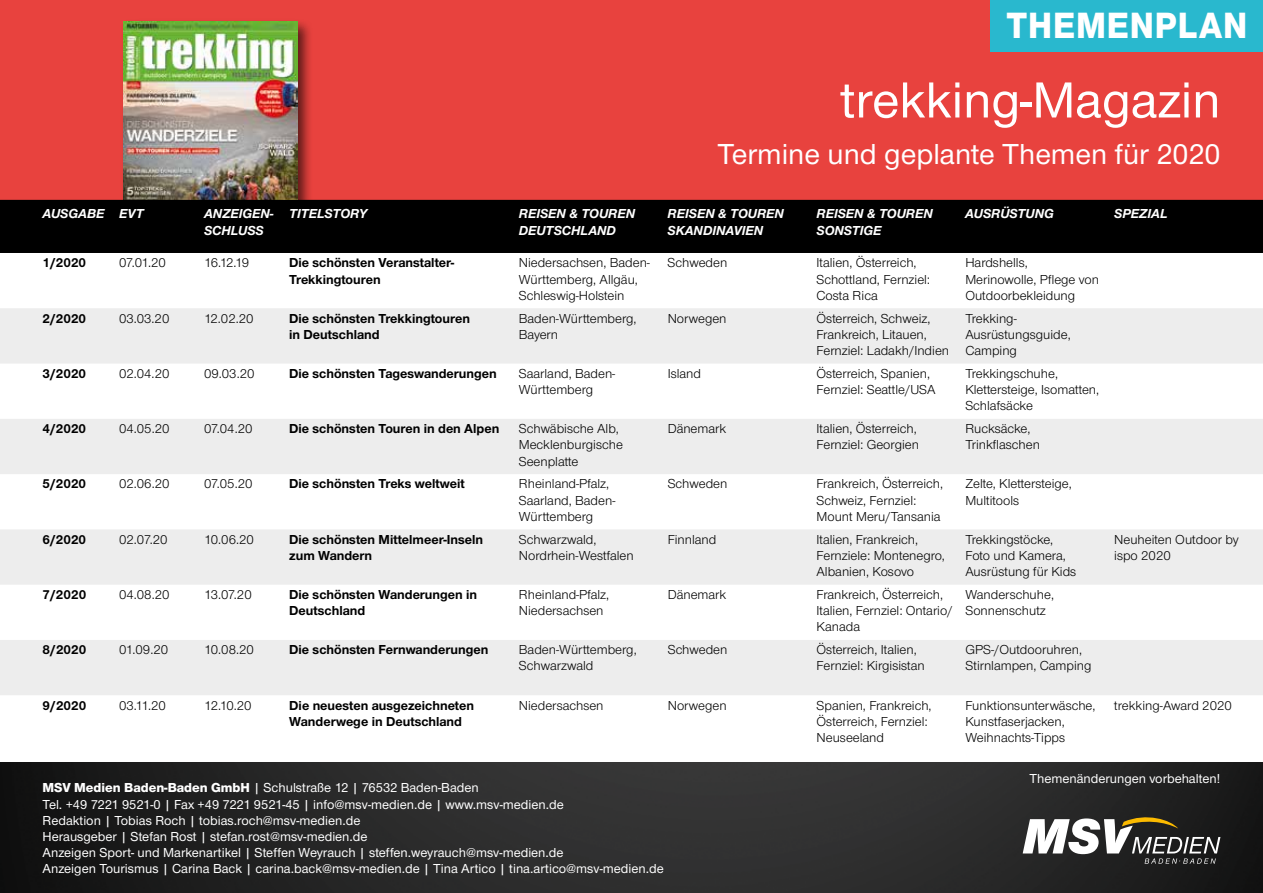
<style>
.page{position:relative;width:1263px;height:893px;background:#fff}
.page>*{position:absolute;margin:0;border:0;box-sizing:border-box;transform-origin:0 0}
.t1{font:500 52.5px "Nimbus San Nov T";color:#fff}
.t2{font:37.95px "Nimbus San Nov T Hea";letter-spacing:.025em;color:#fff;scale:.91 1}
.t3{font:500 30px "Nimbus San Nov T";color:#fff}
.t4{font:13.5px/16.2px "Nimbus San Nov T";color:#000}
.t5{font:500 13.5px/16.2px "Nimbus San Nov T";color:#fff}
.t6{font:700 13.5px/16.2px "Nimbus San Nov T";color:#000}
.t7{font:italic 700 13.5px/16.2px "Nimbus San Nov T";color:#fff}
.s1{font-family:"Nimbus San Nov T Hea";font-weight:400}
</style>
<div class="page">
<div style="left:0;top:0;width:1263px;height:238px;background:#e8423e"></div>
<img style="left:0;top:762px;width:1263px;height:131px">
<svg style="left:1023px;top:812px;width:197px;height:51px"></svg>
<div style="left:120px;top:18px;width:193px;height:244px;background:#000;opacity:.6"></div>
<img style="left:123px;top:21px;width:174px;height:179px">
<div style="left:0;top:200px;width:1263px;height:53px;background:#000"></div>
<svg style="left:0;top:308px;width:1263px;height:387px;fill:#ededed"></svg>
<div style="left:991px;top:0;width:272px;height:51px;background:#29b8ce"></div>
<h2 class="t2" style="left:1006px;top:4px;width:266px">THEMENPLAN</h2>
<h1 class="t1" style="left:840px;top:69px;width:381px">trekking-Magazin</h1>
<h3 class="t3" style="left:717px;top:137px;width:505px">Termine und geplante Themen für 2020</h3>
<p class="t7" style="left:43px;top:206px;width:103px">AUSGABE EVT</p>
<p class="t7" style="left:204px;top:206px;width:71px">ANZEIGEN-<br>SCHLUSS</p>
<p class="t7" style="left:289px;top:206px;width:79px">TITELSTORY</p>
<p class="t7" style="left:519px;top:206px;width:118px">REISEN &amp; TOUREN<br>DEUTSCHLAND</p>
<p class="t7" style="left:668px;top:206px;width:118px">REISEN &amp; TOUREN<br>SKANDINAVIEN</p>
<p class="t7" style="left:816px;top:206px;width:118px">REISEN &amp; TOUREN<br>SONSTIGE</p>
<p class="t7" style="left:965px;top:206px;width:90px">AUSRÜSTUNG</p>
<p class="t7" style="left:1114px;top:206px;width:55px">SPEZIAL</p>
<p class="t6" style="left:43px;top:255px;width:45px">1/2020</p>
<p class="t4" style="left:119px;top:255px;width:48px">07.01.20</p>
<p class="t4" style="left:204px;top:255px;width:47px">16.12.19</p>
<p class="t6" style="left:289px;top:255px;width:167px">Die schönsten Veranstalter-<br>Trekkingtouren</p>
<p class="t4" style="left:519px;top:255px;width:133px">Niedersachsen, Baden-<br>Württemberg, Allgäu,<br>Schleswig-Holstein</p>
<p class="t4" style="left:668px;top:255px;width:61px">Schweden</p>
<p class="t4" style="left:816px;top:255px;width:115px">Italien, Österreich,<br>Schottland, Fernziel:<br>Costa Rica</p>
<p class="t4" style="left:965px;top:255px;width:135px">Hardshells,<br>Merinowolle, Pflege von<br>Outdoorbekleidung</p>
<p class="t6" style="left:43px;top:310px;width:45px">2/2020</p>
<p class="t4" style="left:119px;top:310px;width:52px">03.03.20</p>
<p class="t4" style="left:204px;top:310px;width:51px">12.02.20</p>
<p class="t6" style="left:289px;top:310px;width:182px">Die schönsten Trekkingtouren in Deutschland</p>
<p class="t4" style="left:519px;top:310px;width:119px">Baden-Württemberg,<br>Bayern</p>
<p class="t4" style="left:668px;top:310px;width:60px">Norwegen</p>
<p class="t4" style="left:816px;top:310px;width:134px">Österreich, Schweiz,<br>Frankreich, Litauen,<br>Fernziel: Ladakh/Indien</p>
<p class="t4" style="left:965px;top:310px;width:107px">Trekking-<br>Ausrüstungsguide,<br>Camping</p>
<p class="t6" style="left:43px;top:365px;width:45px">3/2020</p>
<p class="t4" style="left:119px;top:365px;width:52px">02.04.20</p>
<p class="t4" style="left:204px;top:365px;width:52px">09.03.20</p>
<p class="t6" style="left:289px;top:365px;width:209px">Die schönsten Tageswanderungen</p>
<p class="t4" style="left:519px;top:365px;width:98px">Saarland, Baden-<br>Württemberg</p>
<p class="t4" style="left:668px;top:365px;width:35px">Island</p>
<p class="t4" style="left:816px;top:365px;width:121px">Österreich, Spanien,<br>Fernziel: Seattle/USA</p>
<p class="t4" style="left:965px;top:365px;width:135px">Trekkingschuhe,<br>Klettersteige, Isomatten,<br>Schlafsäcke</p>
<p class="t6" style="left:43px;top:421px;width:45px">4/2020</p>
<p class="t4" style="left:119px;top:421px;width:52px">04.05.20</p>
<p class="t4" style="left:204px;top:421px;width:50px">07.04.20</p>
<p class="t6" style="left:289px;top:421px;width:212px">Die schönsten Touren in den Alpen</p>
<p class="t4" style="left:519px;top:421px;width:106px">Schwäbische Alb,<br>Mecklenburgische<br>Seenplatte</p>
<p class="t4" style="left:668px;top:421px;width:60px">Dänemark</p>
<p class="t4" style="left:816px;top:421px;width:104px">Italien, Österreich,<br>Fernziel: Georgien</p>
<p class="t4" style="left:965px;top:421px;width:76px">Rucksäcke,<br>Trinkflaschen</p>
<p class="t6" style="left:43px;top:476px;width:45px">5/2020</p>
<p class="t4" style="left:119px;top:476px;width:52px">02.06.20</p>
<p class="t4" style="left:204px;top:476px;width:50px">07.05.20</p>
<p class="t6" style="left:289px;top:476px;width:177px">Die schönsten Treks weltweit</p>
<p class="t4" style="left:519px;top:476px;width:98px">Rheinland-Pfalz,<br>Saarland, Baden-<br>Württemberg</p>
<p class="t4" style="left:668px;top:476px;width:61px">Schweden</p>
<p class="t4" style="left:816px;top:476px;width:128px">Frankreich, Österreich,<br>Schweiz, Fernziel:<br>Mount Meru/Tansania</p>
<p class="t4" style="left:965px;top:476px;width:108px">Zelte, Klettersteige,<br>Multitools</p>
<p class="t6" style="left:43px;top:531px;width:45px">6/2020</p>
<p class="t4" style="left:119px;top:531px;width:50px">02.07.20</p>
<p class="t4" style="left:204px;top:531px;width:51px">10.06.20</p>
<p class="t6" style="left:289px;top:531px;width:195px">Die schönsten Mittelmeer-Inseln zum Wandern</p>
<p class="t4" style="left:519px;top:531px;width:116px">Schwarzwald,<br>Nordrhein-Westfalen</p>
<p class="t4" style="left:668px;top:531px;width:50px">Finnland</p>
<p class="t4" style="left:816px;top:531px;width:130px">Italien, Frankreich,<br>Fernziele: Montenegro,<br>Albanien, Kosovo</p>
<p class="t4" style="left:965px;top:531px;width:112px">Trekkingstöcke,<br>Foto und Kamera,<br>Ausrüstung für Kids</p>
<p class="t4" style="left:1114px;top:531px;width:126px">Neuheiten Outdoor by ispo 2020</p>
<p class="t6" style="left:43px;top:586px;width:45px">7/2020</p>
<p class="t4" style="left:119px;top:586px;width:52px">04.08.20</p>
<p class="t4" style="left:204px;top:586px;width:49px">13.07.20</p>
<p class="t6" style="left:289px;top:586px;width:189px">Die schönsten Wanderungen in<br>Deutschland</p>
<p class="t4" style="left:519px;top:586px;width:92px">Rheinland-Pfalz,<br>Niedersachsen</p>
<p class="t4" style="left:668px;top:586px;width:60px">Dänemark</p>
<p class="t4" style="left:816px;top:586px;width:138px">Frankreich, Österreich,<br>Italien, Fernziel: Ontario/<br>Kanada</p>
<p class="t4" style="left:965px;top:586px;width:90px">Wanderschuhe,<br>Sonnenschutz</p>
<p class="t6" style="left:43px;top:642px;width:45px">8/2020</p>
<p class="t4" style="left:119px;top:642px;width:50px">01.09.20</p>
<p class="t4" style="left:204px;top:642px;width:51px">10.08.20</p>
<p class="t6" style="left:289px;top:642px;width:201px">Die schönsten Fernwanderungen</p>
<p class="t4" style="left:519px;top:642px;width:119px">Baden-Württemberg,<br>Schwarzwald</p>
<p class="t4" style="left:668px;top:642px;width:61px">Schweden</p>
<p class="t4" style="left:816px;top:642px;width:110px">Österreich, Italien,<br>Fernziel: Kirgisistan</p>
<p class="t4" style="left:965px;top:642px;width:127px">GPS-/Outdooruhren,<br>Stirnlampen, Camping</p>
<p class="t6" style="left:43px;top:697px;width:45px">9/2020</p>
<p class="t4" style="left:119px;top:697px;width:48px">03.11.20</p>
<p class="t4" style="left:204px;top:697px;width:49px">12.10.20</p>
<p class="t6" style="left:289px;top:697px;width:186px">Die neuesten ausgezeichneten<br>Wanderwege in Deutschland</p>
<p class="t4" style="left:519px;top:697px;width:86px">Niedersachsen</p>
<p class="t4" style="left:668px;top:697px;width:60px">Norwegen</p>
<p class="t4" style="left:817px;top:697px;width:117px">Spanien, Frankreich,<br>Österreich, Fernziel:<br>Neuseeland</p>
<p class="t4" style="left:965px;top:697px;width:132px">Funktionsunterwäsche,<br>Kunstfaserjacken,<br>Weihnachts-Tipps</p>
<p class="t4" style="left:1114px;top:697px;width:119px">trekking-Award 2020</p>
<p class="t5" style="left:43px;top:780px;width:623px"><span class="s1">MSV Medien Baden-Baden GmbH</span> | Schulstraße 12 | 76532 Baden-Baden<br>Tel. +49 7221 9521-0 | Fax +49 7221 9521-45 | info@msv-medien.de | www.msv-medien.de<br>Redaktion | Tobias Roch | tobias.roch@msv-medien.de<br>Herausgeber | Stefan Rost | stefan.rost@msv-medien.de<br>Anzeigen Sport- und Markenartikel | Steffen Weyrauch | steffen.weyrauch@msv-medien.de<br>Anzeigen Tourismus | Carina Back | carina.back@msv-medien.de | Tina Artico | tina.artico@msv-medien.de</p>
<p class="t5" style="left:1029px;top:770px;width:192px">Themenänderungen vorbehalten!</p>
</div>
